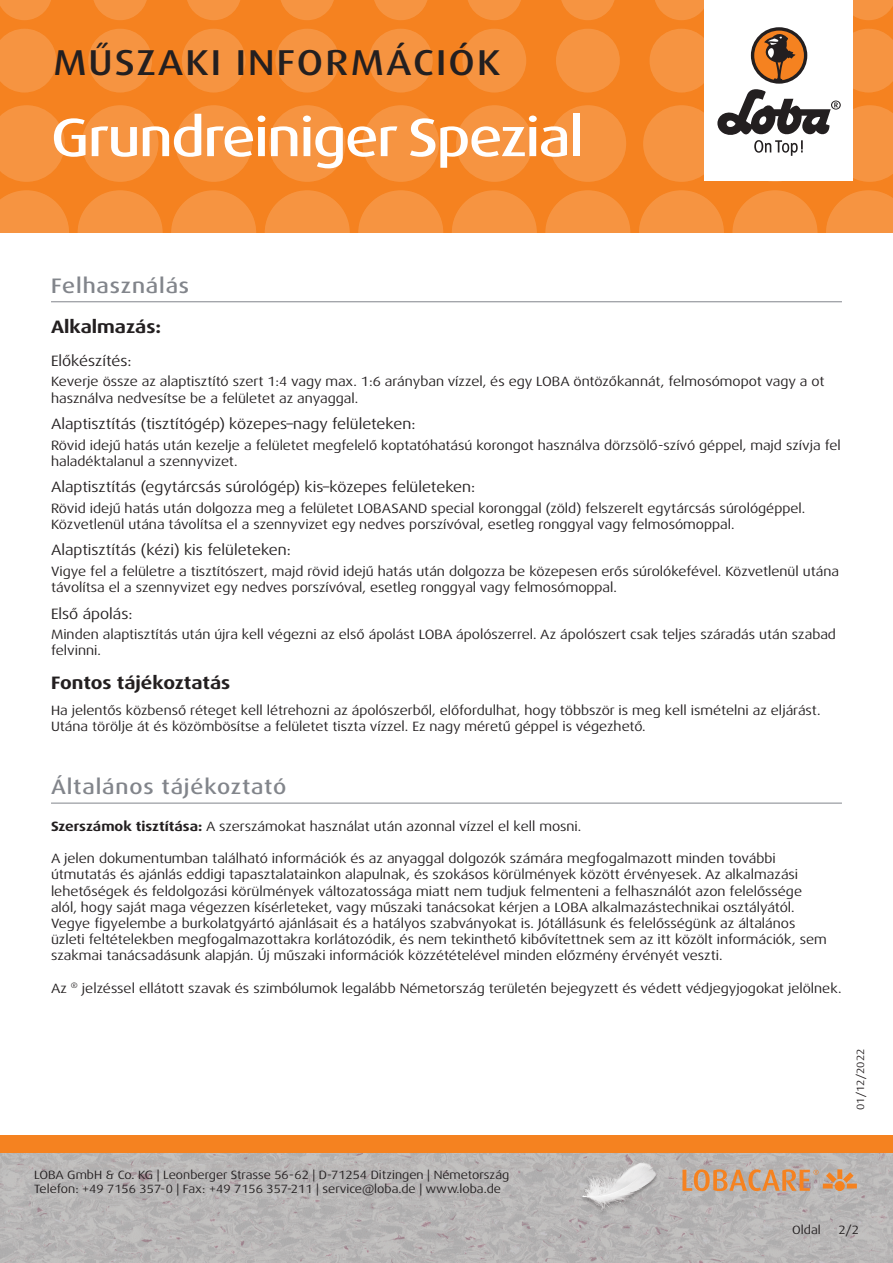
<style>
.page{position:relative;width:893px;height:1263px;background:#fff}
.page>*{position:absolute;margin:0;border:0;box-sizing:border-box;transform-origin:0 0}
.t1{font:500 expanded 54px "Dax Pro";letter-spacing:-.025em;color:#fff}
.t2{font:500 expanded 36px "Dax Pro";letter-spacing:.06em;color:#231f20}
.Titel_grau{font:500 expanded 21px "Dax Pro";letter-spacing:.04em;color:#82858b}
.t3{font:700 expanded 18px "Dax Pro";color:#231f20}
.t4{font:expanded 15px "Dax Pro";color:#231f20}
.Text{font:expanded 13.5px/16.2px "Dax Pro";color:#231f20}
.t5{font:expanded 12px/14.4px "Dax Pro";color:#231f20}
.t6{font:expanded 10.5px "Dax Pro";color:#231f20}
.s1{font-weight:700}
</style>
<div class="page">
<div style="left:0;top:0;width:893px;height:233px;background:#f58220"></div>
<svg style="left:0;top:190px;width:69px;height:43px"></svg>
<svg style="left:78px;top:190px;width:85px;height:85px;fill:#f69441"></svg>
<svg style="left:171px;top:190px;width:85px;height:85px;fill:#f69441"></svg>
<svg style="left:265px;top:190px;width:85px;height:85px;fill:#f69441"></svg>
<svg style="left:358px;top:190px;width:85px;height:85px;fill:#f69441"></svg>
<svg style="left:545px;top:190px;width:85px;height:85px;fill:#f69441"></svg>
<svg style="left:452px;top:190px;width:85px;height:85px;fill:#f69441"></svg>
<svg style="left:732px;top:190px;width:85px;height:85px;fill:#f69441"></svg>
<svg style="left:639px;top:190px;width:85px;height:85px;fill:#f69441"></svg>
<svg style="left:826px;top:190px;width:67px;height:43px"></svg>
<svg style="left:0;top:105px;width:65px;height:77px"></svg>
<svg style="left:82px;top:105px;width:76px;height:77px"></svg>
<svg style="left:175px;top:105px;width:77px;height:77px"></svg>
<svg style="left:269px;top:105px;width:76px;height:77px"></svg>
<svg style="left:456px;top:105px;width:77px;height:77px"></svg>
<svg style="left:362px;top:105px;width:77px;height:77px"></svg>
<svg style="left:550px;top:105px;width:76px;height:77px"></svg>
<svg style="left:0;top:29px;width:56px;height:63px"></svg>
<svg style="left:182px;top:29px;width:64px;height:63px"></svg>
<svg style="left:88px;top:29px;width:64px;height:63px"></svg>
<svg style="left:275px;top:29px;width:64px;height:63px"></svg>
<svg style="left:462px;top:29px;width:64px;height:63px"></svg>
<svg style="left:369px;top:29px;width:64px;height:63px"></svg>
<svg style="left:556px;top:29px;width:64px;height:63px"></svg>
<svg style="left:0;top:0;width:51px;height:20px"></svg>
<svg style="left:187px;top:0;width:53px;height:20px"></svg>
<svg style="left:468px;top:0;width:53px;height:20px"></svg>
<svg style="left:655px;top:0;width:49px;height:20px"></svg>
<svg style="left:93px;top:0;width:54px;height:20px"></svg>
<svg style="left:374px;top:0;width:54px;height:20px"></svg>
<svg style="left:281px;top:0;width:53px;height:20px"></svg>
<svg style="left:561px;top:0;width:54px;height:20px"></svg>
<svg style="left:853px;top:0;width:40px;height:20px"></svg>
<img style="left:0;top:1152px;width:893px;height:111px">
<div style="left:0;top:1135px;width:893px;height:17px;background:#f58220"></div>
<div style="left:704px;top:0;width:149px;height:181px;background:#fff"></div>
<svg style="left:643px;top:29px;width:250px;height:153px"></svg>
<img style="left:578px;top:1161px;width:82px;height:81px">
<svg style="left:682px;top:1169px;width:175px;height:22px;background:#cea07a"></svg>
<hr style="left:51px;top:803px;width:791px;height:1px;background:#82858b">
<hr style="left:51px;top:301px;width:791px;height:1px;background:#82858b">
<h2 class="t2" style="left:53px;top:40px;width:448px">MŰSZAKI INFORMÁCIÓK</h2>
<p class="t1" style="left:51px;top:103px;width:534px">Grundreiniger Spezial</p>
<p class="Titel_grau" style="left:51px;top:272px;width:140px">Felhasználás</p>
<p class="t3" style="left:51px;top:315px;width:112px">Alkalmazás:</p>
<p class="t4" style="left:51px;top:351px;width:82px">Előkészítés:</p>
<p class="Text" style="left:51px;top:374px;width:775px">Keverje össze az alaptisztító szert 1:4 vagy max. 1:6 arányban vízzel, és egy LOBA öntözőkannát, felmosómopot vagy a ot használva nedvesítse be a felületet az anyaggal.</p>
<p class="t4" style="left:51px;top:414px;width:366px">Alaptisztítás (tisztítógép) közepes–nagy felületeken:</p>
<p class="Text" style="left:51px;top:437px;width:791px">Rövid idejű hatás után kezelje a felületet megfelelő koptatóhatású korongot használva dörzsölő-szívó géppel, majd szívja fel haladéktalanul a szennyvizet.</p>
<p class="t4" style="left:51px;top:478px;width:426px">Alaptisztítás (egytárcsás súrológép) kis–közepes felületeken:</p>
<p class="Text" style="left:51px;top:500px;width:756px">Rövid idejű hatás után dolgozza meg a felületet LOBASAND special koronggal (zöld) felszerelt egytárcsás súrológéppel.<br>Közvetlenül utána távolítsa el a szennyvizet egy nedves porszívóval, esetleg ronggyal vagy felmosómoppal.</p>
<p class="t4" style="left:51px;top:541px;width:241px">Alaptisztítás (kézi) kis felületeken:</p>
<p class="Text" style="left:51px;top:563px;width:789px">Vigye fel a felületre a tisztítószert, majd rövid idejű hatás után dolgozza be közepesen erős súrolókefével. Közvetlenül utána távolítsa el a szennyvizet egy nedves porszívóval, esetleg ronggyal vagy felmosómoppal.</p>
<p class="t4" style="left:51px;top:604px;width:83px">Első ápolás:</p>
<p class="Text" style="left:51px;top:626px;width:786px">Minden alaptisztítás után újra kell végezni az első ápolást LOBA ápolószerrel. Az ápolószert csak teljes száradás után szabad felvinni.</p>
<p class="t3" style="left:51px;top:671px;width:181px">Fontos tájékoztatás</p>
<p class="Text" style="left:51px;top:702px;width:771px">Ha jelentős közbenső réteget kell létrehozni az ápolószerből, előfordulhat, hogy többször is meg kell ismételni az eljárást.<br>Utána törölje át és közömbösítse a felületet tiszta vízzel. Ez nagy méretű géppel is végezhető.</p>
<p class="Titel_grau" style="left:51px;top:774px;width:237px">Általános tájékoztató</p>
<p class="Text" style="left:51px;top:818px;width:532px"><span class="s1">Szerszámok tisztítása:</span> A szerszámokat használat után azonnal vízzel el kell mosni.</p>
<p class="Text" style="left:51px;top:851px;width:777px">A jelen dokumentumban található információk és az anyaggal dolgozók számára megfogalmazott minden további útmutatás és ajánlás eddigi tapasztalatainkon alapulnak, és szokásos körülmények között érvényesek. Az alkalmazási lehetőségek és feldolgozási körülmények változatossága miatt nem tudjuk felmenteni a felhasználót azon felelőssége alól, hogy saját maga végezzen kísérleteket, vagy műszaki tanácsokat kérjen a LOBA alkalmazástechnikai osztályától.<br>Vegye figyelembe a burkolatgyártó ajánlásait és a hatályos szabványokat is. Jótállásunk és felelősségünk az általános üzleti feltételekben megfogalmazottakra korlátozódik, és nem tekinthető kibővítettnek sem az itt közölt információk, sem szakmai tanácsadásunk alapján. Új műszaki információk közzétételével minden előzmény érvényét veszti.</p>
<p class="Text" style="left:51px;top:980px;width:792px">Az <sup>®</sup> jelzéssel ellátott szavak és szimbólumok legalább Németország területén bejegyzett és védett védjegyjogokat jelölnek.</p>
<p class="t6" style="left:854px;top:1110px;width:63px;rotate:-90deg">01/12/2022</p>
<p class="t5" style="left:34px;top:1167px;width:477px">LOBA GmbH &amp; Co. KG | Leonberger Strasse 56-62 | D-71254 Ditzingen | Németország<br>Telefon: +49 7156 357-0 | Fax: +49 7156 357-211 | service@loba.de | www.loba.de</p>
<p class="t5" style="left:792px;top:1223px;width:30px">Oldal</p>
<p class="t5" style="left:838px;top:1223px;width:22px">2/2</p>
</div>
